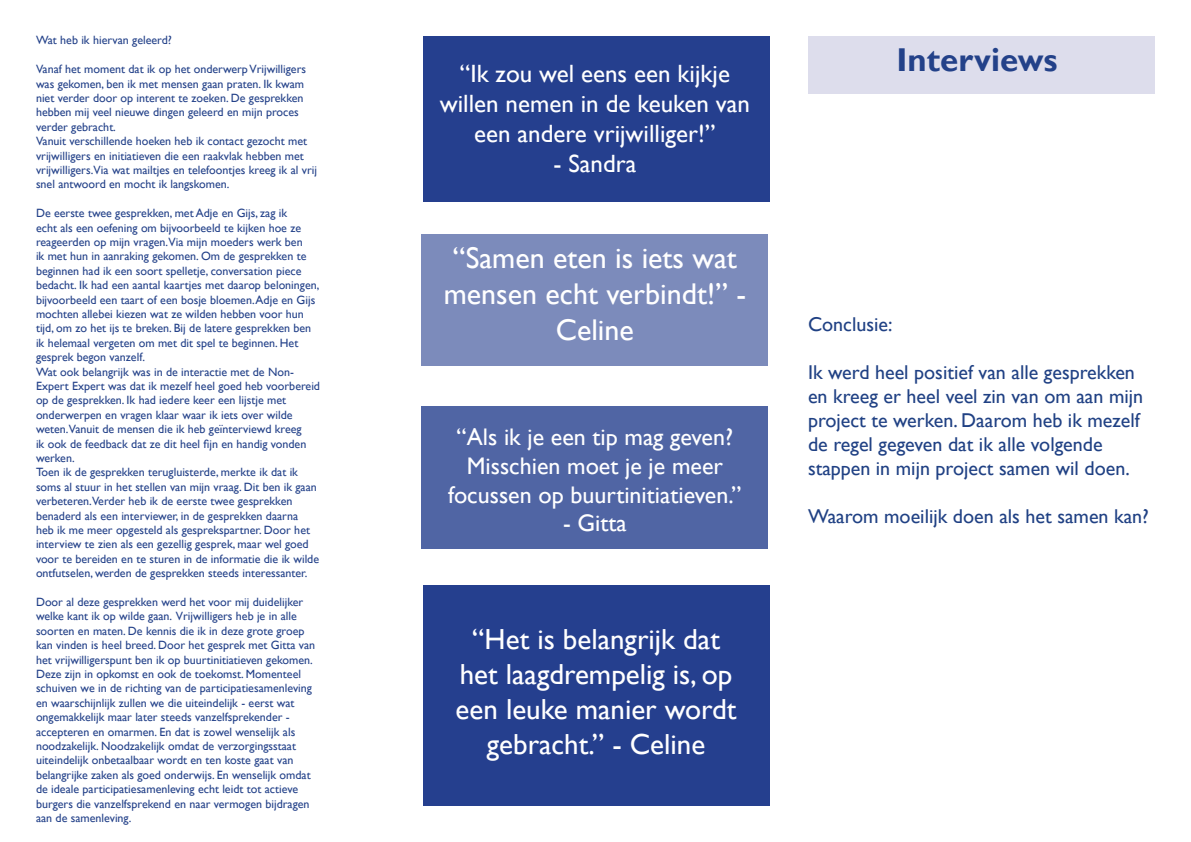
<style>
.page{position:relative;width:1191px;height:842px;background:#fff}
.page>*{position:absolute;margin:0;border:0;box-sizing:border-box;transform-origin:0 0}
.t1{font:700 33px "Gill Sans";color:#234189}
.t2{font:30px/36px "Gill Sans";color:#fff;text-align:center}
.t3{font:29px/34.8px "Gill Sans";color:#fff;text-align:center}
.t4{font:25px/30px "Gill Sans";color:#fff;text-align:center}
.t5{font:24px/28.8px "Gill Sans";color:#fff;text-align:center}
.t6{font:20px/24px "Gill Sans";color:#204184}
.t7{font:12px/14.4px "Gill Sans";color:#234189}
</style>
<div class="page">
<div style="left:808px;top:36px;width:346px;height:58px;background:#ddddec"></div>
<div style="left:421px;top:234px;width:347px;height:132px;background:#7c8bbb"></div>
<div style="left:423px;top:36px;width:346px;height:165px;background:#253f8e"></div>
<div style="left:421px;top:407px;width:347px;height:142px;background:#5065a4"></div>
<div style="left:423px;top:586px;width:346px;height:220px;background:#253f8e"></div>
<p class="t7" style="left:36px;top:33px;width:137px">Wat heb ik hiervan geleerd?</p>
<p class="t7" style="left:36px;top:62px;width:272px">Vanaf het moment dat ik op het onderwerp Vrijwilligers was gekomen, ben ik met mensen gaan praten. Ik kwam niet verder door op interent te zoeken. De gesprekken hebben mij veel nieuwe dingen geleerd en mijn proces verder gebracht.</p>
<p class="t7" style="left:36px;top:134px;width:282px">Vanuit verschillende hoeken heb ik contact gezocht met vrijwilligers en initiatieven die een raakvlak hebben met vrijwilligers.Via wat mailtjes en telefoontjes kreeg ik al vrij snel antwoord en mocht ik langskomen.</p>
<p class="t7" style="left:36px;top:206px;width:285px">De eerste twee gesprekken, met Adje en Gijs, zag ik<br>echt als een oefening om bijvoorbeeld te kijken hoe ze reageerden op mijn vragen.Via mijn moeders werk ben<br>ik met hun in aanraking gekomen. Om de gesprekken te beginnen had ik een soort spelletje, conversation piece bedacht. Ik had een aantal kaartjes met daarop beloningen, bijvoorbeeld een taart of een bosje bloemen. Adje en Gijs mochten allebei kiezen wat ze wilden hebben voor hun tijd, om zo het ijs te breken. Bij de latere gesprekken ben ik helemaal vergeten om met dit spel te beginnen. Het gesprek begon vanzelf.</p>
<p class="t7" style="left:36px;top:364px;width:285px">Wat ook belangrijk was in de interactie met de Non-Expert Expert was dat ik mezelf heel goed heb voorbereid op de gesprekken. Ik had iedere keer een lijstje met onderwerpen en vragen klaar waar ik iets over wilde weten.Vanuit de mensen die ik heb geïnterviewd kreeg<br>ik ook de feedback dat ze dit heel fijn en handig vonden werken.</p>
<p class="t7" style="left:36px;top:465px;width:285px">Toen ik de gesprekken terugluisterde, merkte ik dat ik soms al stuur in het stellen van mijn vraag. Dit ben ik gaan verbeteren.Verder heb ik de eerste twee gesprekken benaderd als een interviewer, in de gesprekken daarna<br>heb ik me meer opgesteld als gesprekspartner. Door het interview te zien als een gezellig gesprek, maar wel goed voor te bereiden en te sturen in de informatie die ik wilde ontfutselen, werden de gesprekken steeds interessanter.</p>
<p class="t7" style="left:36px;top:595px;width:281px">Door al deze gesprekken werd het voor mij duidelijker welke kant ik op wilde gaan. Vrijwilligers heb je in alle soorten en maten. De kennis die ik in deze grote groep kan vinden is heel breed. Door het gesprek met Gitta van het vrijwilligerspunt ben ik op buurtinitiatieven gekomen.<br>Deze zijn in opkomst en ook de toekomst. Momenteel schuiven we in de richting van de participatiesamenleving en waarschijnlijk zullen we die uiteindelijk - eerst wat ongemakkelijk maar later steeds vanzelfsprekender - accepteren en omarmen. En dat is zowel wenselijk als noodzakelijk. Noodzakelijk omdat de verzorgingsstaat uiteindelijk onbetaalbaar wordt en ten koste gaat van belangrijke zaken als goed onderwijs. En wenselijk omdat de ideale participatiesamenleving echt leidt tot actieve burgers die vanzelfsprekend en naar vermogen bijdragen aan de samenleving.</p>
<p class="t4" style="left:440px;top:59px;width:312px">“Ik zou wel eens een kijkje willen nemen in de keuken van een andere vrijwilliger!”</p>
<p class="t4" style="left:553px;top:149px;width:84px">- Sandra</p>
<p class="t2" style="left:444px;top:240px;width:304px">“Samen eten is iets wat mensen echt verbindt!” -<br>Celine</p>
<p class="t5" style="left:448px;top:423px;width:295px">“Als ik je een tip mag geven?<br>Misschien moet je je meer focussen op buurtinitiatieven.”</p>
<p class="t5" style="left:563px;top:509px;width:65px">- Gitta</p>
<p class="t3" style="left:455px;top:623px;width:282px">“Het is belangrijk dat het laagdrempelig is, op een leuke manier wordt gebracht.” - Celine</p>
<p class="t1" style="left:896px;top:40px;width:162px">Interviews</p>
<p class="t6" style="left:808px;top:313px;width:86px">Conclusie:</p>
<p class="t6" style="left:808px;top:361px;width:337px">Ik werd heel positief van alle gesprekken en kreeg er heel veel zin van om aan mijn project te werken. Daarom heb ik mezelf de regel gegeven dat ik alle volgende stappen in mijn project samen wil doen.</p>
<p class="t6" style="left:808px;top:505px;width:342px">Waarom moeilijk doen als het samen kan?</p>
</div>
